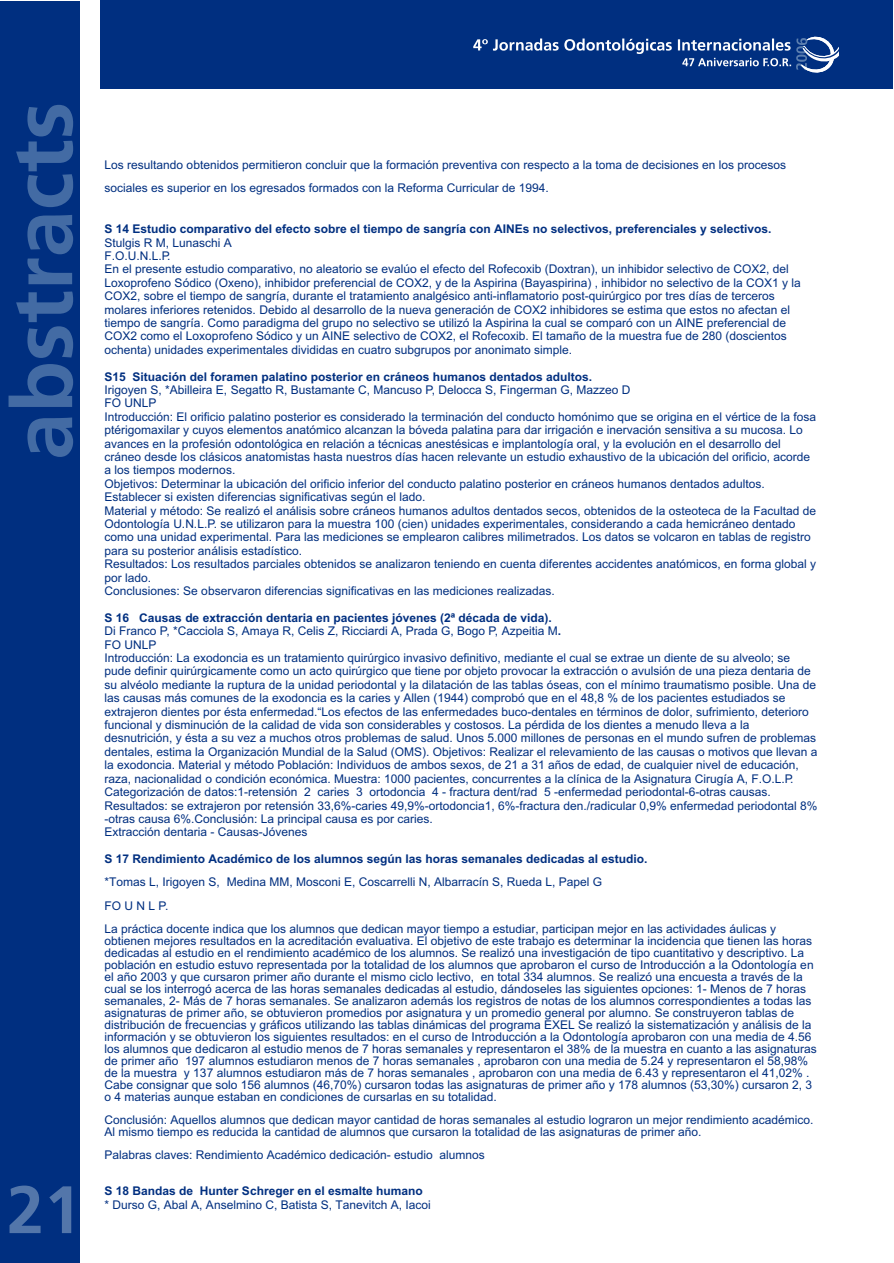
<style>
.page{position:relative;width:894px;height:1263px;background:#fff}
.page>*{position:absolute;margin:0;border:0;box-sizing:border-box;transform-origin:0 0}
.t1{font:700 84.75px "Frutiger 65";color:#436ba4}
.t2{font:700 66.9px "Frutiger 65";color:#5376aa}
.t3{font:12px/13.4px "Arial";color:#002f80}
.t4{font:700 12px "Arial";color:#002f80}
.s1{font-weight:700}
</style>
<div class="page">
<div style="left:101px;top:0;width:792px;height:89px;background:#002f80"></div>
<div style="left:0;top:1px;width:80px;height:1262px;background:#002f80"></div>
<svg style="left:473px;top:36px;width:366px;height:37px"></svg>
<h1 class="t1" style="left:9px;top:460px;width:360px;rotate:-90deg">abstracts</h1>
<h2 class="t2" style="left:7px;top:1183px;width:76px">21</h2>
<p class="t3" style="left:105px;top:154px;width:683px;line-height:23.2px">Los resultando obtenidos permitieron concluir que la formación preventiva con respecto a la toma de decisiones en los procesos sociales es superior en los egresados formados con la Reforma Curricular de 1994.</p>
<p class="t4" style="left:105px;top:224px;width:668px">S 14 Estudio comparativo del efecto sobre el tiempo de sangría con AINEs no selectivos, preferenciales y selectivos.</p>
<p class="t3" style="left:105px;top:237px;width:698px">Stulgis R M, Lunaschi A<br>F.O.U.N.L.P.<br>En el presente estudio comparativo, no aleatorio se evalúo el efecto del Rofecoxib (Doxtran), un inhibidor selectivo de COX2, del Loxoprofeno Sódico (Oxeno), inhibidor preferencial de COX2, y de la Aspirina (Bayaspirina) , inhibidor no selectivo de la COX1 y la COX2, sobre el tiempo de sangría, durante el tratamiento analgésico anti-inflamatorio post-quirúrgico por tres días de terceros molares inferiores retenidos. Debido al desarrollo de la nueva generación de COX2 inhibidores se estima que estos no afectan el tiempo de sangría. Como paradigma del grupo no selectivo se utilizó la Aspirina la cual se comparó con un AINE preferencial de COX2 como el Loxoprofeno Sódico y un AINE selectivo de COX2, el Rofecoxib. El tamaño de la muestra fue de 280 (doscientos ochenta) unidades experimentales divididas en cuatro subgrupos por anonimato simple.</p>
<p class="t4" style="left:105px;top:372px;width:489px">S15 Situación del foramen palatino posterior en cráneos humanos dentados adultos.</p>
<p class="t3" style="left:105px;top:384px;width:713px">Irigoyen S, *Abilleira E, Segatto R, Bustamante C, Mancuso P, Delocca S, Fingerman G, Mazzeo D<br>FO UNLP<br>Introducción: El orificio palatino posterior es considerado la terminación del conducto homónimo que se origina en el vértice de la fosa ptérigomaxilar y cuyos elementos anatómico alcanzan la bóveda palatina para dar irrigación e inervación sensitiva a su mucosa. Lo avances en la profesión odontológica en relación a técnicas anestésicas e implantología oral, y la evolución en el desarrollo del cráneo desde los clásicos anatomistas hasta nuestros días hacen relevante un estudio exhaustivo de la ubicación del orificio, acorde a los tiempos modernos.<br>Objetivos: Determinar la ubicación del orificio inferior del conducto palatino posterior en cráneos humanos dentados adultos.<br>Establecer si existen diferencias significativas según el lado.<br>Material y método: Se realizó el análisis sobre cráneos humanos adultos dentados secos, obtenidos de la osteoteca de la Facultad de Odontología U.N.L.P. se utilizaron para la muestra 100 (cien) unidades experimentales, considerando a cada hemicráneo dentado como una unidad experimental. Para las mediciones se emplearon calibres milimetrados. Los datos se volcaron en tablas de registro para su posterior análisis estadístico.<br>Resultados: Los resultados parciales obtenidos se analizaron teniendo en cuenta diferentes accidentes anatómicos, en forma global y por lado.<br>Conclusiones: Se observaron diferencias significativas en las mediciones realizadas.</p>
<p class="t3" style="left:105px;top:612px;width:714px"><span class="s1">S 16 Causas de extracción dentaria en pacientes jóvenes (2ª década de vida).<br></span>Di Franco P, *Cacciola S, Amaya R, Celis Z, Ricciardi A, Prada G, Bogo P, Azpeitia M<span class="s1">.<br></span>FO UNLP<br>Introducción: La exodoncia es un tratamiento quirúrgico invasivo definitivo, mediante el cual se extrae un diente de su alveolo; se pude definir quirúrgicamente como un acto quirúrgico que tiene por objeto provocar la extracción o avulsión de una pieza dentaria de su alvéolo mediante la ruptura de la unidad periodontal y la dilatación de las tablas óseas, con el mínimo traumatismo posible. Una de las causas más comunes de la exodoncia es la caries y Allen (1944) comprobó que en el 48,8 % de los pacientes estudiados se extrajeron dientes por ésta enfermedad.“Los efectos de las enfermedades buco-dentales en términos de dolor, sufrimiento, deterioro funcional y disminución de la calidad de vida son considerables y costosos. La pérdida de los dientes a menudo lleva a la desnutrición, y ésta a su vez a muchos otros problemas de salud. Unos 5.000 millones de personas en el mundo sufren de problemas dentales, estima la Organización Mundial de la Salud (OMS). Objetivos: Realizar el relevamiento de las causas o motivos que llevan a la exodoncia. Material y método Población: Individuos de ambos sexos, de 21 a 31 años de edad, de cualquier nivel de educación, raza, nacionalidad o condición económica. Muestra: 1000 pacientes, concurrentes a la clínica de la Asignatura Cirugía A, F.O.L.P.<br>Categorización de datos:1-retensión 2 caries 3 ortodoncia 4 - fractura dent/rad 5 -enfermedad periodontal-6-otras causas.<br>Resultados: se extrajeron por retensión 33,6%-caries 49,9%-ortodoncia1, 6%-fractura den./radicular 0,9% enfermedad periodontal 8% -otras causa 6%.Conclusión: La principal causa es por caries.<br>Extracción dentaria - Causas-Jóvenes</p>
<p class="t4" style="left:105px;top:854px;width:544px">S 17 Rendimiento Académico de los alumnos según las horas semanales dedicadas al estudio.</p>
<p class="t3" style="left:105px;top:872px;width:673px;line-height:23.2px">*Tomas L, Irigoyen S, Medina MM, Mosconi E, Coscarrelli N, Albarracín S, Rueda L, Papel G<br>FO U N L P.<br>La práctica docente indica que los alumnos que dedican mayor tiempo a estudiar, participan mejor en las actividades áulicas y</p>
<p class="t3" style="left:105px;top:936px;width:714px;line-height:12px">obtienen mejores resultados en la acreditación evaluativa. El objetivo de este trabajo es determinar la incidencia que tienen las horas dedicadas al estudio en el rendimiento académico de los alumnos. Se realizó una investigación de tipo cuantitativo y descriptivo. La población en estudio estuvo representada por la totalidad de los alumnos que aprobaron el curso de Introducción a la Odontología en el año 2003 y que cursaron primer año durante el mismo ciclo lectivo, en total 334 alumnos. Se realizó una encuesta a través de la cual se los interrogó acerca de las horas semanales dedicadas al estudio, dándoseles las siguientes opciones: 1- Menos de 7 horas semanales, 2- Más de 7 horas semanales. Se analizaron además los registros de notas de los alumnos correspondientes a todas las asignaturas de primer año, se obtuvieron promedios por asignatura y un promedio general por alumno. Se construyeron tablas de distribución de frecuencias y gráficos utilizando las tablas dinámicas del programa EXEL Se realizó la sistematización y análisis de la información y se obtuvieron los siguientes resultados: en el curso de Introducción a la Odontología aprobaron con una media de 4.56 los alumnos que dedicaron al estudio menos de 7 horas semanales y representaron el 38% de la muestra en cuanto a las asignaturas de primer año 197 alumnos estudiaron menos de 7 horas semanales , aprobaron con una media de 5.24 y representaron el 58,98% de la muestra y 137 alumnos estudiaron más de 7 horas semanales , aprobaron con una media de 6.43 y representaron el 41,02% .<br>Cabe consignar que solo 156 alumnos (46,70%) cursaron todas las asignaturas de primer año y 178 alumnos (53,30%) cursaron 2, 3 o 4 materias aunque estaban en condiciones de cursarlas en su totalidad.</p>
<p class="t3" style="left:105px;top:1115px;width:710px;line-height:12px">Conclusión: Aquellos alumnos que dedican mayor cantidad de horas semanales al estudio lograron un mejor rendimiento académico.<br>Al mismo tiempo es reducida la cantidad de alumnos que cursaron la totalidad de las asignaturas de primer año.</p>
<p class="t3" style="left:105px;top:1150px;width:382px">Palabras claves: Rendimiento Académico dedicación- estudio alumnos</p>
<p class="t4" style="left:105px;top:1187px;width:320px">S 18 Bandas de Hunter Schreger en el esmalte humano</p>
<p class="t3" style="left:105px;top:1199px;width:328px">* Durso G, Abal A, Anselmino C, Batista S, Tanevitch A, Iacoi</p>
</div>
